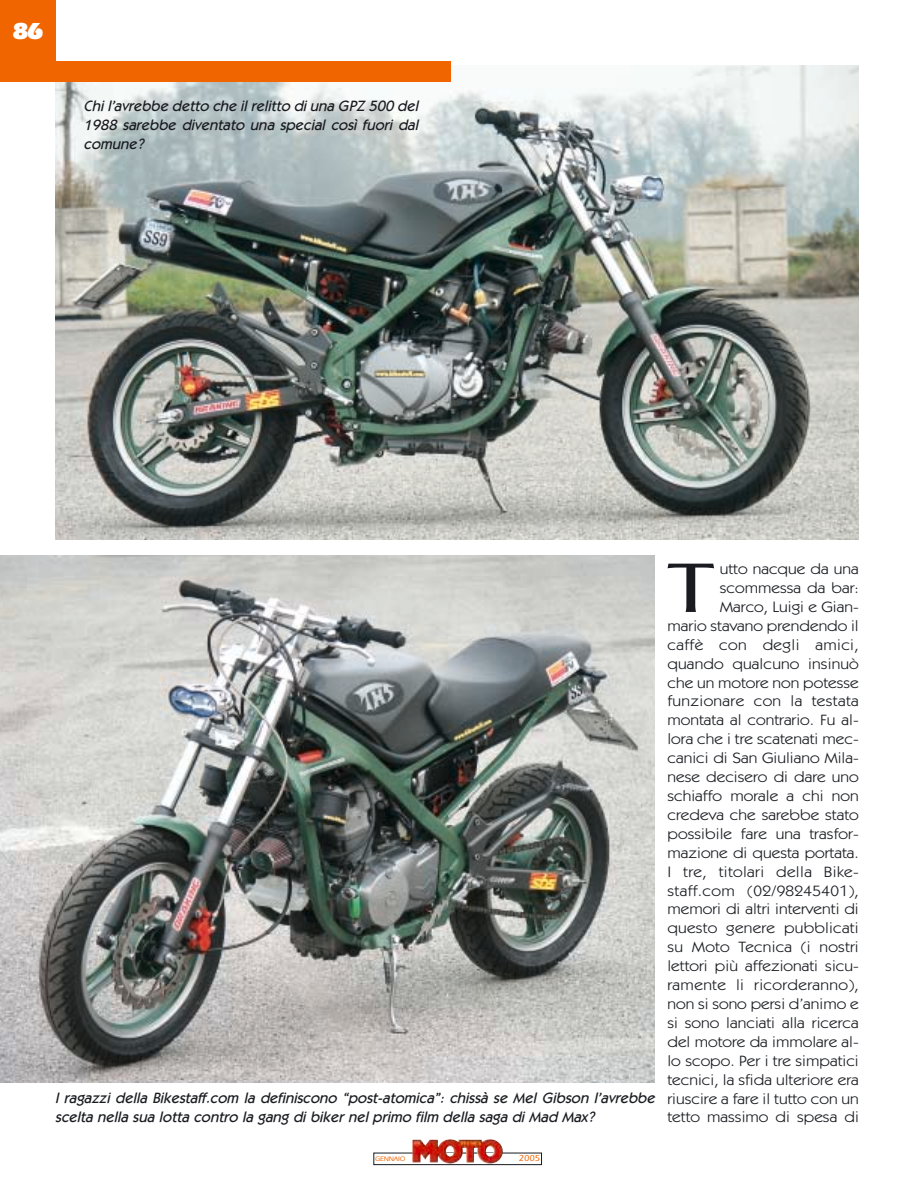
<style>
.page{position:relative;width:914px;height:1186px;background:#fff}
.page>*{position:absolute;margin:0;border:0;box-sizing:border-box;transform-origin:0 0}
.t1{font:300 75.45px "Serpentine";color:#191b20;scale:1.15 1}
.t2{font:900 24px "Itc Eras";color:#fff}
.t3{font:15px/18.9px "Itc Kabel";color:#191b20;text-align:right;scale:1.15 1}
.t4{font:italic 500 15px/18.9px "Itc Kabel";color:#191b20;text-align:justify}
.t5{font:500 9px "Itc Eras";color:#f06500}
.t6{font:500 6.75px "Itc Eras";color:#f06500}
</style>
<div class="page">
<img style="left:0;top:0;width:859px;height:1166px">
<h2 class="t2" style="left:12px;top:23px;width:34px">86</h2>
<p class="t4" style="left:84px;top:98px;width:339px">Chi l’avrebbe detto che il relitto di una GPZ 500 del 1988 sarebbe diventato una special così fuori dal comune?</p>
<p class="t4" style="left:55px;top:1089px;width:604px">I ragazzi della Bikestaff.com la definiscono “post-atomica”: chissà se Mel Gibson l’avrebbe scelta nella sua lotta contro la gang di biker nel primo film della saga di Mad Max?</p>
<p class="t3" style="left:667px;top:560px;width:168px">utto nacque da una scommessa da bar:<br>Marco, Luigi e Gian-<br>mario stavano prendendo il caffè con degli amici, quando qualcuno insinuò che un motore non potesse funzionare con la testata montata al contrario. Fu al&shy;lora che i tre scatenati mec&shy;canici di San Giuliano Mila&shy;nese decisero di dare uno schiaffo morale a chi non credeva che sarebbe stato possibile fare una trasfor&shy;mazione di questa portata.<br>I tre, titolari della Bike&shy;staff.com (02/98245401), memori di altri interventi di questo genere pubblicati su Moto Tecnica (i nostri lettori più affezionati sicu&shy;ramente li ricorderanno), non si sono persi d’animo e si sono lanciati alla ricerca del motore da immolare al&shy;lo scopo. Per i tre simpatici tecnici, la sfida ulteriore era riuscire a fare il tutto con un tetto massimo di spesa di</p>
<h1 class="t1" style="left:667px;top:563px;width:42px">T</h1>
<p class="t6" style="left:375px;top:1156px;width:32px">GENNAIO</p>
<p class="t5" style="left:519px;top:1155px;width:23px">2005</p>
</div>
